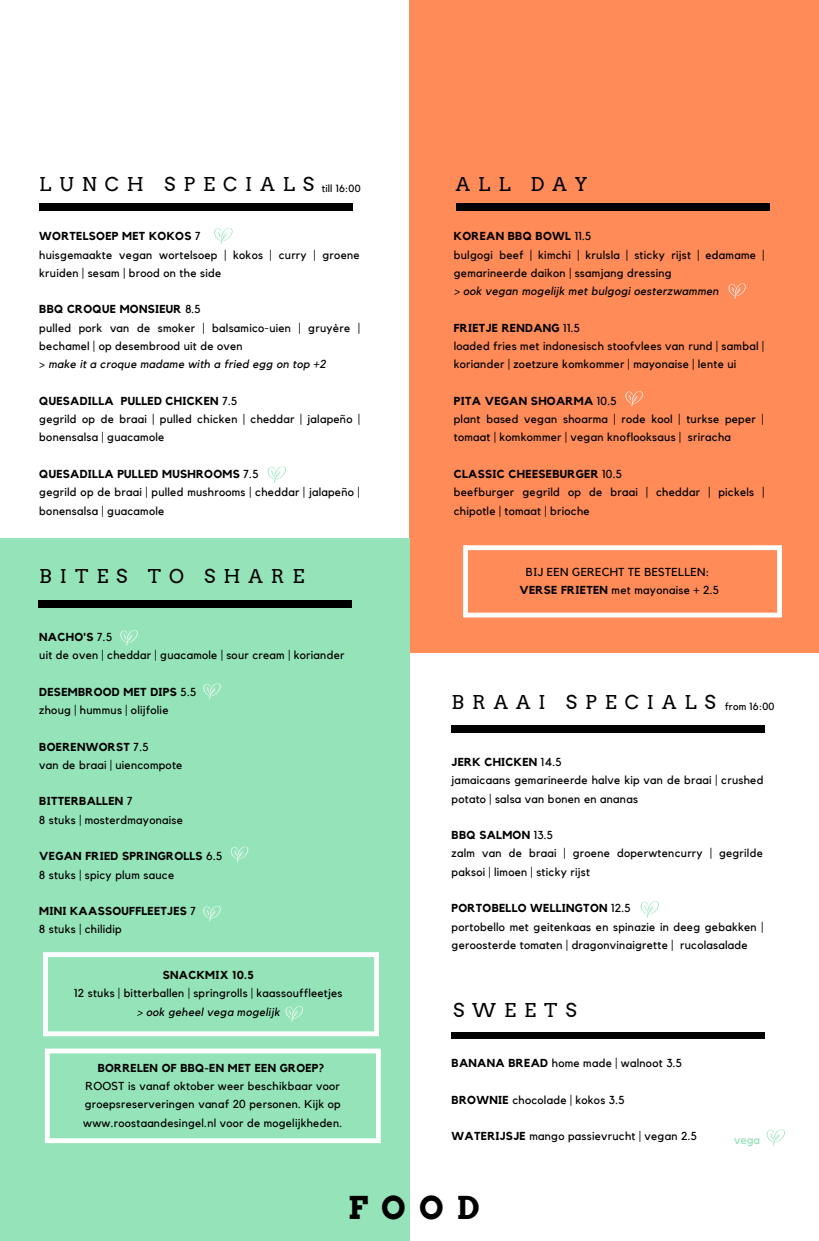
<style>
.page{position:relative;width:819px;height:1241px;background:#fff}
.page>*{position:absolute;margin:0;border:0;box-sizing:border-box;transform-origin:0 0}
.t1{font:700 31.5px "Arvo";color:#000}
.t2{font:19.07px "Arvo";letter-spacing:.42em;color:#000}
.t3{font:11.72px "Kollektif";color:#95e4b9}
.t4{font:11.55px/18.2px "Kollektif";letter-spacing:.025em;color:#000}
.t5{font:700 11.55px "Kollektif";letter-spacing:.025em;color:#000}
.t6{font:italic 11.55px "Kollektif";letter-spacing:.025em;color:#000}
.t7{font:10.33px "Kollektif";letter-spacing:.025em;color:#000}
.s1{font-weight:400}
.s2{font-style:normal}
.s3{font-weight:700}
</style>
<div class="page">
<div style="left:409px;top:0;width:410px;height:652px;background:#ff8b59"></div>
<div style="left:0;top:538px;width:410px;height:702px;background:#95e4b9"></div>
<div style="left:39px;top:203px;width:314px;height:7px;background:#000"></div>
<div style="left:451px;top:725px;width:314px;height:7px;background:#000"></div>
<div style="left:451px;top:1032px;width:314px;height:6px;background:#000"></div>
<div style="left:456px;top:203px;width:314px;height:7px;background:#000"></div>
<svg style="left:463px;top:545px;width:319px;height:72px"></svg>
<svg style="left:640px;top:901px;width:19px;height:16px"></svg>
<div style="left:38px;top:600px;width:313px;height:7px;background:#000"></div>
<svg style="left:203px;top:906px;width:18px;height:15px"></svg>
<svg style="left:43px;top:952px;width:336px;height:84px"></svg>
<svg style="left:203px;top:683px;width:18px;height:16px"></svg>
<svg style="left:120px;top:630px;width:18px;height:15px"></svg>
<svg style="left:231px;top:846px;width:17px;height:16px"></svg>
<svg style="left:267px;top:466px;width:19px;height:17px"></svg>
<svg style="left:214px;top:227px;width:19px;height:17px"></svg>
<svg style="left:625px;top:391px;width:18px;height:15px"></svg>
<svg style="left:728px;top:283px;width:18px;height:16px"></svg>
<svg style="left:766px;top:1129px;width:19px;height:16px"></svg>
<svg style="left:45px;top:1048px;width:336px;height:95px"></svg>
<p class="t2" style="left:39px;top:173px;width:276px">LUNCH SPECIALS</p>
<p class="t2" style="left:456px;top:173px;width:133px">ALL DAY</p>
<p class="t7" style="left:322px;top:184px;width:41px">till 16:00</p>
<p class="t5" style="left:39px;top:231px;width:163px">WORTELSOEP MET KOKOS <span class="s1">7</span></p>
<p class="t4" style="left:39px;top:246px;width:322px">huisgemaakte vegan wortelsoep | kokos | curry | groene kruiden | sesam | brood on the side</p>
<p class="t5" style="left:39px;top:304px;width:163px">BBQ CROQUE MONSIEUR <span class="s1">8.5</span></p>
<p class="t4" style="left:39px;top:319px;width:322px">pulled pork van de smoker | balsamico-uien | gruyère | bechamel | op desembrood uit de oven</p>
<p class="t6" style="left:39px;top:359px;width:288px"><span class="s2">&gt;</span> make it a croque madame with a fried egg on top +2</p>
<p class="t5" style="left:39px;top:395px;width:200px">QUESADILLA PULLED CHICKEN <span class="s1">7.5</span></p>
<p class="t4" style="left:39px;top:410px;width:322px">gegrild op de braai | pulled chicken | cheddar | jalapeño | bonensalsa | guacamole</p>
<p class="t5" style="left:39px;top:468px;width:221px">QUESADILLA PULLED MUSHROOMS <span class="s1">7.5</span></p>
<p class="t4" style="left:39px;top:483px;width:322px">gegrild op de braai | pulled mushrooms | cheddar | jalapeño | bonensalsa | guacamole</p>
<p class="t2" style="left:39px;top:565px;width:267px">BITES TO SHARE</p>
<p class="t5" style="left:39px;top:631px;width:74px">NACHO'S <span class="s1">7.5</span></p>
<p class="t4" style="left:39px;top:646px;width:307px">uit de oven | cheddar | guacamole | sour cream | koriander</p>
<p class="t5" style="left:39px;top:686px;width:159px">DESEMBROOD MET DIPS <span class="s1">5.5</span></p>
<p class="t4" style="left:39px;top:701px;width:131px">zhoug | hummus | olijfolie</p>
<p class="t5" style="left:39px;top:741px;width:111px">BOERENWORST <span class="s1">7.5</span></p>
<p class="t4" style="left:39px;top:756px;width:145px">van de braai | uiencompote</p>
<p class="t5" style="left:39px;top:796px;width:95px">BITTERBALLEN <span class="s1">7</span></p>
<p class="t4" style="left:39px;top:811px;width:145px">8 stuks | mosterdmayonaise</p>
<p class="t5" style="left:39px;top:850px;width:185px">VEGAN FRIED SPRINGROLLS <span class="s1">6.5</span></p>
<p class="t4" style="left:39px;top:865px;width:136px">8 stuks | spicy plum sauce</p>
<p class="t5" style="left:39px;top:905px;width:158px">MINI KAASSOUFFLEETJES <span class="s1">7</span></p>
<p class="t4" style="left:39px;top:920px;width:84px">8 stuks | chilidip</p>
<p class="t5" style="left:163px;top:969px;width:92px">SNACKMIX 10.5</p>
<p class="t4" style="left:74px;top:984px;width:270px">12 stuks | bitterballen | springrolls | kaassouffleetjes</p>
<p class="t6" style="left:137px;top:1006px;width:144px">&gt; ook geheel vega mogelijk</p>
<p class="t5" style="left:98px;top:1062px;width:228px">BORRELEN OF BBQ-EN MET EEN GROEP?</p>
<p class="t4" style="left:83px;top:1077px;width:260px">ROOST is vanaf oktober weer beschikbaar voor groepsreserveringen vanaf 20 personen. Kijk op www.roostaandesingel.nl voor de mogelijkheden.</p>
<p class="t5" style="left:454px;top:231px;width:139px">KOREAN BBQ BOWL <span class="s1">11.5</span></p>
<p class="t4" style="left:454px;top:246px;width:312px">bulgogi beef | kimchi | krulsla | sticky rijst | edamame | gemarineerde daikon | ssamjang dressing</p>
<p class="t6" style="left:454px;top:286px;width:266px">&gt; ook vegan mogelijk met bulgogi oesterzwammen</p>
<p class="t5" style="left:454px;top:322px;width:128px">FRIETJE RENDANG <span class="s1">11.5</span></p>
<p class="t4" style="left:454px;top:337px;width:312px">loaded fries met indonesisch stoofvlees van rund | sambal | koriander | zoetzure komkommer | mayonaise | lente ui</p>
<p class="t5" style="left:454px;top:395px;width:164px">PITA VEGAN SHOARMA <span class="s1">10.5</span></p>
<p class="t4" style="left:454px;top:410px;width:311px">plant based vegan shoarma | rode kool | turkse peper | tomaat | komkommer | vegan knoflooksaus | sriracha</p>
<p class="t5" style="left:454px;top:468px;width:170px">CLASSIC CHEESEBURGER <span class="s1">10.5</span></p>
<p class="t4" style="left:454px;top:483px;width:312px">beefburger gegrild op de braai | cheddar | pickels | chipotle | tomaat | brioche</p>
<p class="t4" style="left:526px;top:563px;width:185px">BIJ EEN GERECHT TE BESTELLEN:</p>
<p class="t4" style="left:520px;top:581px;width:201px"><span class="s3">VERSE FRIETEN</span> met mayonaise + 2.5</p>
<p class="t2" style="left:452px;top:690px;width:266px">BRAAI SPECIALS</p>
<p class="t7" style="left:725px;top:701px;width:51px">from 16:00</p>
<p class="t5" style="left:452px;top:756px;width:112px">JERK CHICKEN <span class="s1">14.5</span></p>
<p class="t4" style="left:452px;top:771px;width:313px">jamaicaans gemarineerde halve kip van de braai | crushed potato | salsa van bonen en ananas</p>
<p class="t5" style="left:452px;top:829px;width:103px">BBQ SALMON <span class="s1">13.5</span></p>
<p class="t4" style="left:452px;top:844px;width:313px">zalm van de braai | groene doperwtencurry | gegrilde paksoi | limoen | sticky rijst</p>
<p class="t5" style="left:452px;top:902px;width:181px">PORTOBELLO WELLINGTON <span class="s1">12.5</span></p>
<p class="t4" style="left:452px;top:917px;width:313px">portobello met geitenkaas en spinazie in deeg gebakken | geroosterde tomaten | dragonvinaigrette | rucolasalade</p>
<p class="t2" style="left:453px;top:999px;width:125px">SWEETS</p>
<p class="t4" style="left:452px;top:1054px;width:232px"><span class="s3">BANANA BREAD</span> home made | walnoot 3.5</p>
<p class="t4" style="left:452px;top:1090px;width:175px"><span class="s3">BROWNIE</span> chocolade | kokos 3.5</p>
<p class="t4" style="left:452px;top:1127px;width:247px"><span class="s3">WATERIJSJE</span> mango passievrucht | vegan 2.5</p>
<p class="t3" style="left:734px;top:1134px;width:28px">vega</p>
<p class="t1" style="left:348px;top:1188px;width:133px">FOOD</p>
</div>
